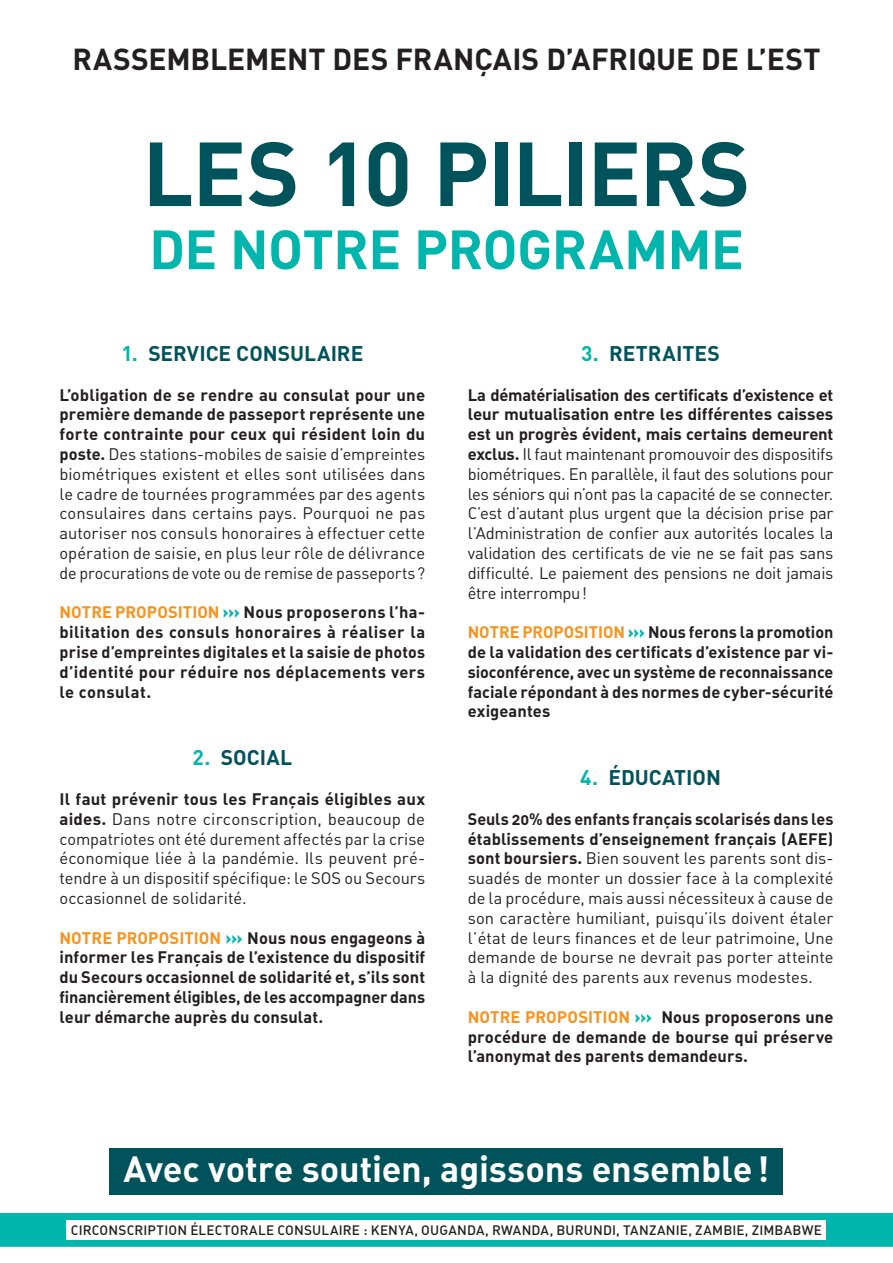
<style>
.page{position:relative;width:893px;height:1263px;background:#fff}
.page>*{position:absolute;margin:0;border:0;box-sizing:border-box;transform-origin:0 0}
.t1{font:700 89.25px "DIN";letter-spacing:-.02em;color:#01535b}
.t2{font:700 54.45px "DIN";letter-spacing:-.01em;color:#00b5ac}
.t3{font:36px "DIN Bold Alternate";letter-spacing:-.005em;color:#fff}
.t4{font:700 30px "DIN";letter-spacing:-.005em;color:#231f20}
.t5{font:700 21px "DIN";color:#01535b}
.t6{font:16.5px/19.8px "DIN Regular Alternate";letter-spacing:-.005em;color:#231f20;text-align:justify}
.t7{font:16.5px/19.8px "DIN Bold Alternate";letter-spacing:.005em;color:#231f20;text-align:justify}
.t8{font:13.5px "DIN Medium Alternate";letter-spacing:.01em;color:#231f20}
.s1{color:#00b5ac}
.s2{font-family:"DIN Bold Alternate"}
.s3{font-family:"DIN";font-weight:700;color:#f7931d}
.s4{font-family:"DIN";font-weight:900;color:#00b5ac}
</style>
<div class="page">
<div style="left:0;top:1213px;width:893px;height:34px;background:#00b5ac"></div>
<div style="left:67px;top:1220px;width:759px;height:20px;background:#fff"></div>
<div style="left:110px;top:1148px;width:673px;height:47px;background:#01535b"></div>
<p class="t4" style="left:72px;top:39px;width:750px">RASSEMBLEMENT DES FRANÇAIS D’AFRIQUE DE L’EST</p>
<p class="t1" style="left:142px;top:115px;width:610px">LES 10 PILIERS</p>
<p class="t2" style="left:149px;top:214px;width:596px">DE NOTRE PROGRAMME</p>
<p class="t5" style="left:121px;top:340px;width:244px"><span class="s1">1.</span> SERVICE CONSULAIRE</p>
<p class="t6" style="left:60px;top:384px;width:367px"><span class="s2">L’obligation de se rendre au consulat pour une première demande de passeport représente une forte contrainte pour ceux qui résident loin du poste.</span> Des stations-mobiles de saisie d’empreintes biométriques existent et elles sont utilisées dans le cadre de tournées programmées par des agents consulaires dans certains pays. Pourquoi ne pas autoriser nos consuls honoraires à effectuer cette opération de saisie, en plus leur rôle de délivrance de procurations de vote ou de remise de passeports?</p>
<p class="t7" style="left:60px;top:602px;width:367px"><span class="s3">NOTRE PROPOSITION</span> <span class="s4">›››</span> Nous proposerons l’ha&shy;bilitation des consuls honoraires à réaliser la prise d’empreintes digitales et la saisie de photos d’identité pour réduire nos déplacements vers le consulat.</p>
<p class="t5" style="left:193px;top:744px;width:101px"><span class="s1">2.</span> SOCIAL</p>
<p class="t6" style="left:60px;top:789px;width:367px"><span class="s2">Il faut prévenir tous les Français éligibles aux aides.</span> Dans notre circonscription, beaucoup de compatriotes ont été durement affectés par la crise économique liée à la pandémie. Ils peuvent pré&shy;tendre à un dispositif spécifique: le SOS ou Secours occasionnel de solidarité.</p>
<p class="t7" style="left:60px;top:927px;width:367px"><span class="s3">NOTRE PROPOSITION</span> <span class="s4">›››</span> Nous nous engageons à informer les Français de l’existence du dispositif du Secours occasionnel de solidarité et, s’ils sont financièrement éligibles, de les accompagner dans leur démarche auprès du consulat.</p>
<p class="t5" style="left:581px;top:340px;width:140px"><span class="s1">3.</span> RETRAITES</p>
<p class="t6" style="left:468px;top:384px;width:367px"><span class="s2">La dématérialisation des certificats d’existence et leur mutualisation entre les différentes caisses est un progrès évident, mais certains demeurent exclus.</span> Il faut maintenant promouvoir des dispositifs biométriques. En parallèle, il faut des solutions pour les séniors qui n’ont pas la capacité de se connecter.<br>C’est d’autant plus urgent que la décision prise par l’Administration de confier aux autorités locales la validation des certificats de vie ne se fait pas sans difficulté. Le paiement des pensions ne doit jamais être interrompu!</p>
<p class="t7" style="left:468px;top:622px;width:367px"><span class="s3">NOTRE PROPOSITION</span> <span class="s4">›››</span> Nous ferons la promotion de la validation des certificats d’existence par vi&shy;sioconférence, avec un système de reconnaissance faciale répondant à des normes de cyber-sécurité exigeantes</p>
<p class="t5" style="left:580px;top:764px;width:142px"><span class="s1">4.</span> ÉDUCATION</p>
<p class="t6" style="left:468px;top:809px;width:367px"><span class="s2">Seuls 20% des enfants français scolarisés dans les établissements d’enseignement français (AEFE) sont boursiers.</span> Bien souvent les parents sont dis&shy;suadés de monter un dossier face à la complexité de la procédure, mais aussi nécessiteux à cause de son caractère humiliant, puisqu’ils doivent étaler l’état de leurs finances et de leur patrimoine, Une demande de bourse ne devrait pas porter atteinte à la dignité des parents aux revenus modestes.</p>
<p class="t7" style="left:468px;top:1006px;width:367px"><span class="s3">NOTRE PROPOSITION</span> <span class="s4">›››</span> Nous proposerons une procédure de demande de bourse qui préserve l’anonymat des parents demandeurs.</p>
<p class="t3" style="left:124px;top:1146px;width:647px">Avec votre soutien, agissons ensemble!</p>
<p class="t8" style="left:71px;top:1222px;width:753px">CIRCONSCRIPTION ÉLECTORALE CONSULAIRE : KENYA, OUGANDA, RWANDA, BURUNDI, TANZANIE, ZAMBIE, ZIMBABWE</p>
</div>
